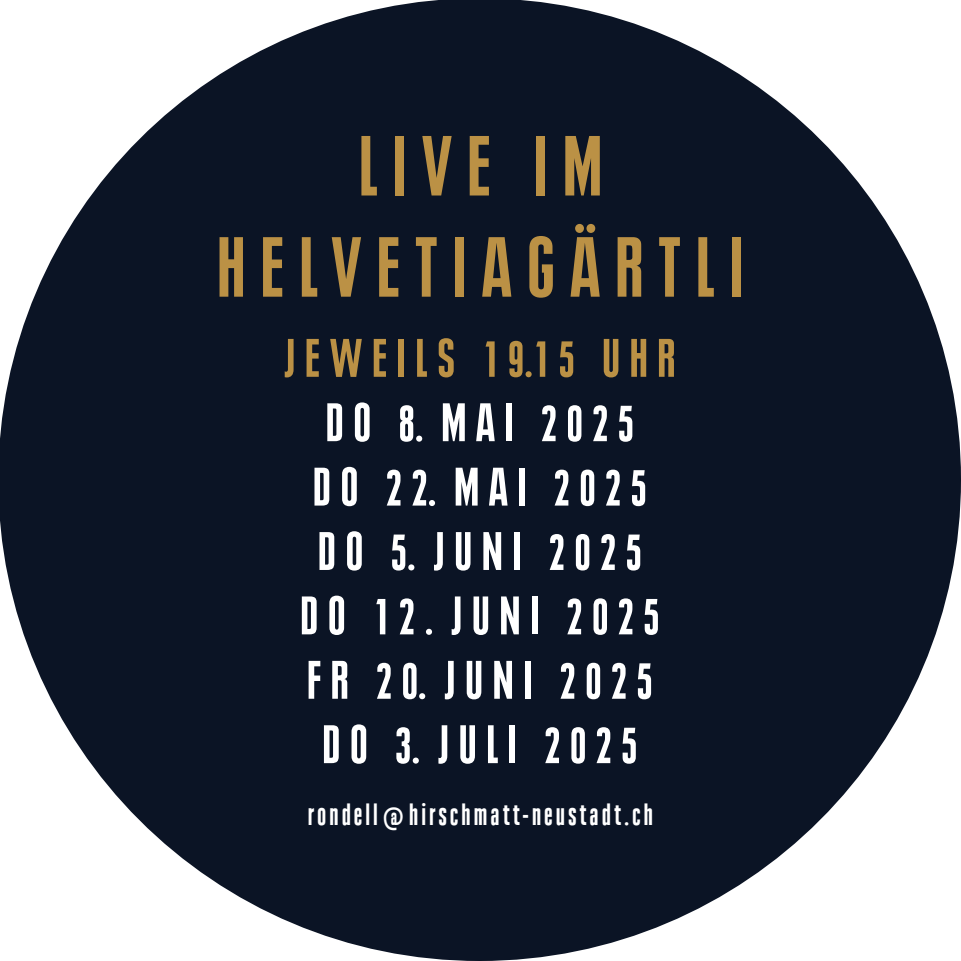
<style>
.page{position:relative;width:961px;height:961px;background:#0b1425}
.page>*{position:absolute;margin:0;border:0;box-sizing:border-box;transform-origin:0 0}
.t1{font:900 extra-condensed 84.3px/101.1px "Plak Com";letter-spacing:.2em;color:#bb9145;text-align:center}
.t2{font:900 extra-condensed 53.7px/64.5px "Plak Com";letter-spacing:.2em;color:#fff;text-align:center}
.t3{font:900 extra-condensed 53.7px "Plak Com";letter-spacing:.2em;color:#bb9145}
.t4{font:900 extra-condensed 30.6px "Plak Com";letter-spacing:.12em;color:#fff}
</style>
<div class="page">
<h1 class="t1" style="left:218px;top:116px;width:527px">LIVE IM<br>HELVETIAGÄRTLI</h1>
<p class="t3" style="left:285px;top:326px;width:391px">JEWEILS 19.15 UHR</p>
<p class="t2" style="left:301px;top:390px;width:360px">DO 8. MAI 2025<br>DO 22. MAI 2025<br>DO 5. JUNI 2025<br>DO 12. JUNI 2025<br>FR 20. JUNI 2025<br>DO 3. JULI 2025</p>
<p class="t4" style="left:308px;top:797px;width:346px">rondell@hirschmatt-neustadt.ch</p>
</div>
